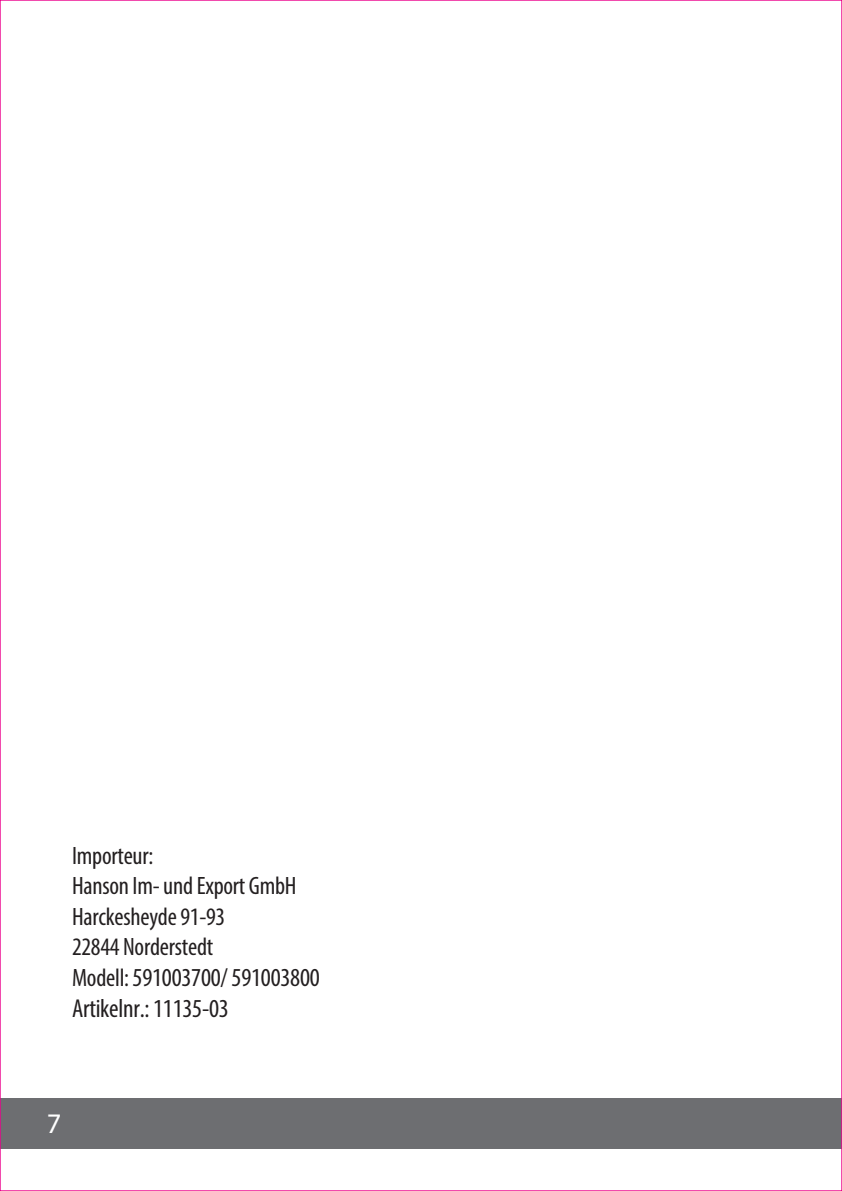
<style>
.page{position:relative;width:842px;height:1191px;background:#fff}
.page>*{position:absolute;margin:0;border:0;box-sizing:border-box;transform-origin:0 0}
.t1{font:28.4px "Myriad Pro";color:#fff}
.t2{font:condensed 26px/31.2px "Myriad Pro";letter-spacing:-.01em;color:#231f20}
.t3{font:condensed 25.2px/30.2px "Myriad Pro";letter-spacing:-.01em;color:#231f20}
.s1{font-size:25.2px}
</style>
<div class="page">
<div style="left:0;top:1098px;width:842px;height:50px;background:#6d6e71"></div>
<p class="t3" style="left:72px;top:840px;width:226px">Importeur:<br>Hanson Im- und Export GmbH<br>Harckesheyde 91-93<br>22844 Norderstedt</p>
<p class="t2" style="left:72px;top:961px;width:249px"><span class="s1">Modell:</span> 591003700/ 591003800<br>Artikelnr.: 11135-03</p>
<p class="t1" style="left:47px;top:1106px;width:16px">7</p>
</div>
